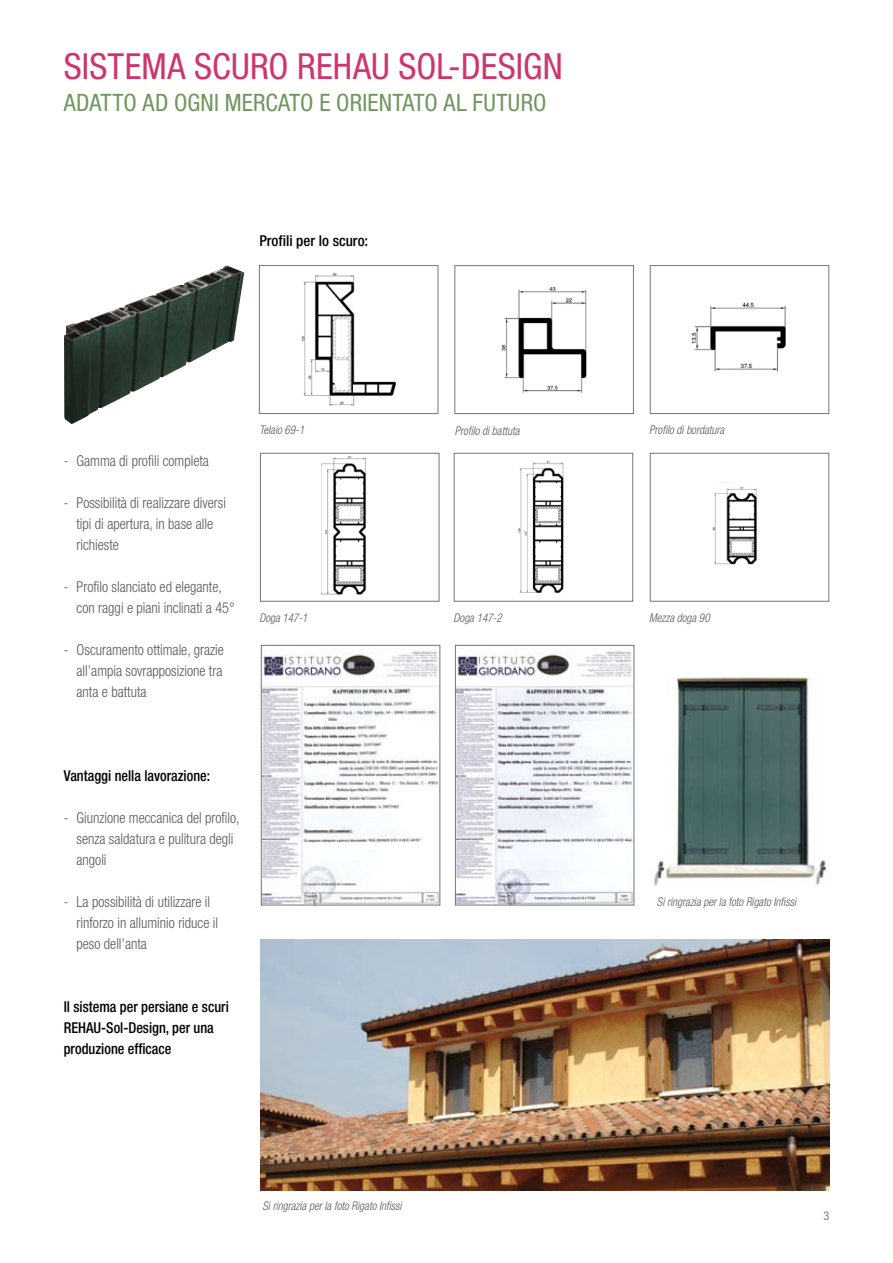
<style>
.page{position:relative;width:893px;height:1263px;background:#fff}
.page>*{position:absolute;margin:0;border:0;box-sizing:border-box;transform-origin:0 0}
.t1{font:condensed 36px "Helvetica Neue";letter-spacing:.005em;color:#cf346c}
.t2{font:condensed 24px "Helvetica Neue";letter-spacing:.005em;color:#70965e}
.t3{font:300 condensed 15px/21px "Helvetica Neue";color:#58585a;scale:.95 1}
.t4{font:500 condensed 15px/21px "Helvetica Neue";color:#000;scale:.95 1}
.t5{font:500 condensed 15px "Helvetica Neue";color:#000}
.t6{font:italic 300 condensed 12px "Helvetica Neue";color:#58585a;scale:.93 1}
.t7{font:300 condensed 12px "Helvetica Neue";color:#58585a}
</style>
<div class="page">
<div style="left:259px;top:265px;width:179px;height:149px;border:1px solid #757678"></div>
<div style="left:454px;top:453px;width:179px;height:149px;border:1px solid #757678"></div>
<div style="left:650px;top:265px;width:179px;height:149px;border:1px solid #757678"></div>
<div style="left:260px;top:453px;width:179px;height:149px;border:1px solid #757678"></div>
<div style="left:650px;top:453px;width:179px;height:149px;border:1px solid #757678"></div>
<div style="left:454px;top:265px;width:180px;height:149px;border:1px solid #757678"></div>
<img style="left:457px;top:651px;width:175px;height:252px">
<div style="left:455px;top:645px;width:179px;height:260px;border:1px solid #757678"></div>
<img style="left:263px;top:651px;width:175px;height:252px">
<div style="left:261px;top:645px;width:179px;height:260px;border:1px solid #757678"></div>
<img style="left:64px;top:266px;width:180px;height:158px">
<img style="left:301px;top:273px;width:95px;height:134px">
<img style="left:321px;top:456px;width:45px;height:139px">
<img style="left:501px;top:286px;width:86px;height:107px">
<img style="left:691px;top:302px;width:95px;height:70px">
<img style="left:518px;top:460px;width:46px;height:133px">
<img style="left:712px;top:486px;width:45px;height:79px">
<img style="left:654px;top:677px;width:173px;height:209px">
<img style="left:261px;top:940px;width:568px;height:251px">
<h1 class="t1" style="left:64px;top:45px;width:500px">SISTEMA SCURO REHAU SOL-DESIGN</h1>
<h2 class="t2" style="left:64px;top:88px;width:484px">ADATTO AD OGNI MERCATO E ORIENTATO AL FUTURO</h2>
<p class="t5" style="left:259px;top:231px;width:110px">Profili per lo scuro:</p>
<p class="t3" style="left:64px;top:450px;width:154px">- Gamma di profili completa</p>
<p class="t3" style="left:77px;top:492px;width:159px;text-indent:-13px">- Possibilità di realizzare diversi tipi di apertura, in base alle richieste</p>
<p class="t3" style="left:77px;top:576px;width:168px;text-indent:-13px">- Profilo slanciato ed elegante, con raggi e piani inclinati a 45°</p>
<p class="t3" style="left:77px;top:639px;width:157px;text-align:justify;text-indent:-13px">- Oscuramento ottimale, grazie all’ampia sovrapposizione tra anta e battuta</p>
<p class="t6" style="left:259px;top:423px;width:50px">Telaio 69-1</p>
<p class="t6" style="left:455px;top:423px;width:71px">Profilo di battuta</p>
<p class="t6" style="left:649px;top:423px;width:82px">Profilo di bordatura</p>
<p class="t6" style="left:259px;top:611px;width:53px">Doga 147-1</p>
<p class="t6" style="left:649px;top:611px;width:67px">Mezza doga 90</p>
<p class="t6" style="left:454px;top:611px;width:53px">Doga 147-2</p>
<p class="t4" style="left:64px;top:765px;width:156px">Vantaggi nella lavorazione:</p>
<p class="t3" style="left:77px;top:807px;width:173px;text-indent:-13px">- Giunzione meccanica del profilo, senza saldatura e pulitura degli angoli</p>
<p class="t3" style="left:77px;top:891px;width:151px;text-indent:-13px">- La possibilità di utilizzare il rinforzo in alluminio riduce il peso dell’anta</p>
<p class="t4" style="left:64px;top:996px;width:175px">Il sistema per persiane e scuri<br>REHAU-Sol-Design, per una produzione efficace</p>
<p class="t6" style="left:657px;top:895px;width:151px">Si ringrazia per la foto Rigato Infissi</p>
<p class="t6" style="left:263px;top:1199px;width:151px">Si ringrazia per la foto Rigato Infissi</p>
<p class="t7" style="left:823px;top:1209px;width:7px">3</p>
</div>
